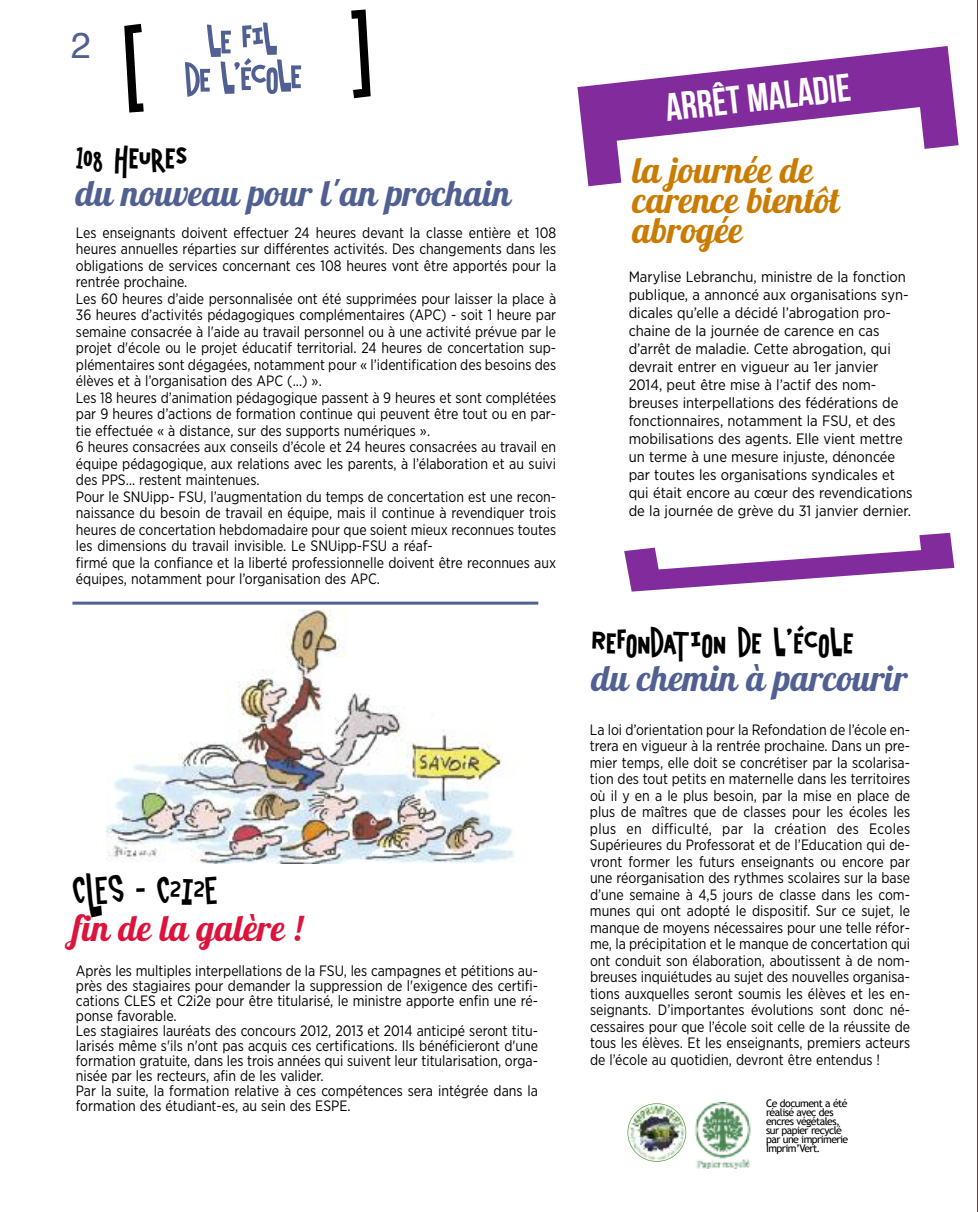
<style>
.page{position:relative;width:978px;height:1212px;background:#fff}
.page>*{position:absolute;margin:0;border:0;box-sizing:border-box;transform-origin:0 0}
.t1{font:54.3px "Wild Monkeys AOE";color:#506092}
.t2{font:48px "Wild Monkeys AOE";letter-spacing:.01em;color:#000}
.t3{font:39px "Bebas Neue";color:#fff}
.t4{font:36px "Lobster 1.4";color:#506092}
.t5{font:36px/30px "Lobster 1.4";color:#c97c00}
.t6{font:36px "Lobster 1.4";color:#dc143c}
.t7{font:36px "Helvetica";color:#506092}
.t8{font:15px/16.5px "Gotham Narrow";color:#000;scale:.95 1}
.t9{font:15px/18px "Gotham Narrow";color:#000}
.t10{font:10.5px/9px "Trebuchet MS";letter-spacing:-.05em;color:#000}
</style>
<div class="page">
<svg style="left:977px;top:0;width:1px;height:1212px"></svg>
<svg style="left:577px;top:46px;width:382px;height:140px;fill:#812b9c"></svg>
<svg style="left:617px;top:107px;width:316px;height:79px"></svg>
<img style="left:695px;top:1103px;width:56px;height:65px">
<img style="left:628px;top:1104px;width:57px;height:57px;border-radius:50%">
<div style="left:627px;top:1103px;width:59px;height:59px;border:2px solid #5fa244;border-radius:50%"></div>
<hr style="left:72px;top:602px;width:466px;height:3px;background:#506092">
<img style="left:107px;top:609px;width:407px;height:255px">
<h3 class="t7" style="left:71px;top:30px;width:22px">2</h3>
<h1 class="t1" style="left:206px;top:18px;width:72px;rotate:-2deg">le fil</h1>
<h1 class="t1" style="left:184px;top:56px;width:119px;rotate:-2deg">de l’école</h1>
<h2 class="t2" style="left:76px;top:136px;width:113px">108 heures</h2>
<h3 class="t4" style="left:76px;top:170px;width:436px">du nouveau pour l'an prochain</h3>
<p class="t8" style="left:76px;top:225px;width:507px">Les enseignants doivent effectuer 24 heures devant la classe entière et 108 heures annuelles réparties sur différentes activités. Des changements dans les obligations de services concernant ces 108 heures vont être apportés pour la rentrée prochaine.<br>Les 60 heures d’aide personnalisée ont été supprimées pour laisser la place à 36 heures d’activités pédagogiques complémentaires (APC) - soit 1 heure par semaine consacrée à l'aide au travail personnel ou à une activité prévue par le projet d'école ou le projet éducatif territorial. 24 heures de concertation sup&shy;plémentaires sont dégagées, notamment pour « l’identification des besoins des élèves et à l’organisation des APC (...) ».<br>Les 18 heures d’animation pédagogique passent à 9 heures et sont complétées par 9 heures d’actions de formation continue qui peuvent être tout ou en par&shy;tie effectuée « à distance, sur des supports numériques ».<br>6 heures consacrées aux conseils d’école et 24 heures consacrées au travail en équipe pédagogique, aux relations avec les parents, à l’élaboration et au suivi des PPS… restent maintenues.<br>Pour le SNUipp- FSU, l’augmentation du temps de concertation est une recon&shy;naissance du besoin de travail en équipe, mais il continue à revendiquer trois heures de concertation hebdomadaire pour que soient mieux reconnues toutes les dimensions du travail invisible. Le SNUipp-FSU a réaf-<br>firmé que la confiance et la liberté professionnelle doivent être reconnues aux équipes, notamment pour l’organisation des APC.</p>
<h2 class="t2" style="left:73px;top:869px;width:146px">CLES – C2I2E</h2>
<h3 class="t6" style="left:73px;top:905px;width:232px">fin de la galère !</h3>
<p class="t8" style="left:76px;top:964px;width:488px;line-height:15px">Après les multiples interpellations de la FSU, les campagnes et pétitions au&shy;près des stagiaires pour demander la suppression de l'exigence des certifi&shy;cations CLES et C2i2e pour être titularisé, le ministre apporte enfin une ré&shy;ponse favorable.<br>Les stagiaires lauréats des concours 2012, 2013 et 2014 anticipé seront titu&shy;larisés même s'ils n'ont pas acquis ces certifications. Ils bénéficieront d'une formation gratuite, dans les trois années qui suivent leur titularisation, orga&shy;nisée par les recteurs, afin de les valider.<br>Par la suite, la formation relative à ces compétences sera intégrée dans la formation des étudiant-es, au sein des ESPE.</p>
<h3 class="t3" style="left:663px;top:84px;width:188px;rotate:-6deg">Arrêt maladie</h3>
<h3 class="t5" style="left:633px;top:155px;width:208px">la journée de carence bientôt abrogée</h3>
<p class="t9" style="left:629px;top:269px;width:285px">Marylise Lebranchu, ministre de la fonction publique, a annoncé aux organisations syn&shy;dicales qu’elle a décidé l’abrogation pro&shy;chaine de la journée de carence en cas d’arrêt de maladie. Cette abrogation, qui devrait entrer en vigueur au 1er janvier 2014, peut être mise à l’actif des nom&shy;breuses interpellations des fédérations de fonctionnaires, notamment la FSU, et des mobilisations des agents. Elle vient mettre un terme à une mesure injuste, dénoncée par toutes les organisations syndicales et qui était encore au cœur des revendications</p>
<p class="t9" style="left:629px;top:503px;width:284px">de la journée de grève du 31 janvier dernier.</p>
<h2 class="t2" style="left:591px;top:622px;width:263px">Refondation de l’école</h2>
<h3 class="t4" style="left:591px;top:655px;width:318px">du chemin à parcourir</h3>
<p class="t8" style="left:590px;top:722px;width:338px;text-align:justify">La loi d’orientation pour la Refondation de l’école en&shy;trera en vigueur à la rentrée prochaine. Dans un pre&shy;mier temps, elle doit se concrétiser par la scolarisa&shy;tion des tout petits en maternelle dans les territoires où il y en a le plus besoin, par la mise en place de plus de maîtres que de classes pour les écoles les plus en difficulté, par la création des Ecoles Supérieures du Professorat et de l’Education qui de&shy;vront former les futurs enseignants ou encore par une réorganisation des rythmes scolaires sur la base d’une semaine à 4,5 jours de classe dans les com&shy;munes qui ont adopté le dispositif. Sur ce sujet, le manque de moyens nécessaires pour une telle réfor&shy;me, la précipitation et le manque de concertation qui ont conduit son élaboration, aboutissent à de nom&shy;breuses inquiétudes au sujet des nouvelles organisa&shy;tions auxquelles seront soumis les élèves et les en&shy;seignants. D’importantes évolutions sont donc né&shy;cessaires pour que l’école soit celle de la réussite de tous les élèves. Et les enseignants, premiers acteurs de l’école au quotidien, devront être entendus !</p>
<p class="t10" style="left:766px;top:1099px;width:84px">Ce document a été réalisé avec des encres végétales, sur papier recyclé par une imprimerie<br>Imprim’Vert.</p>
</div>
